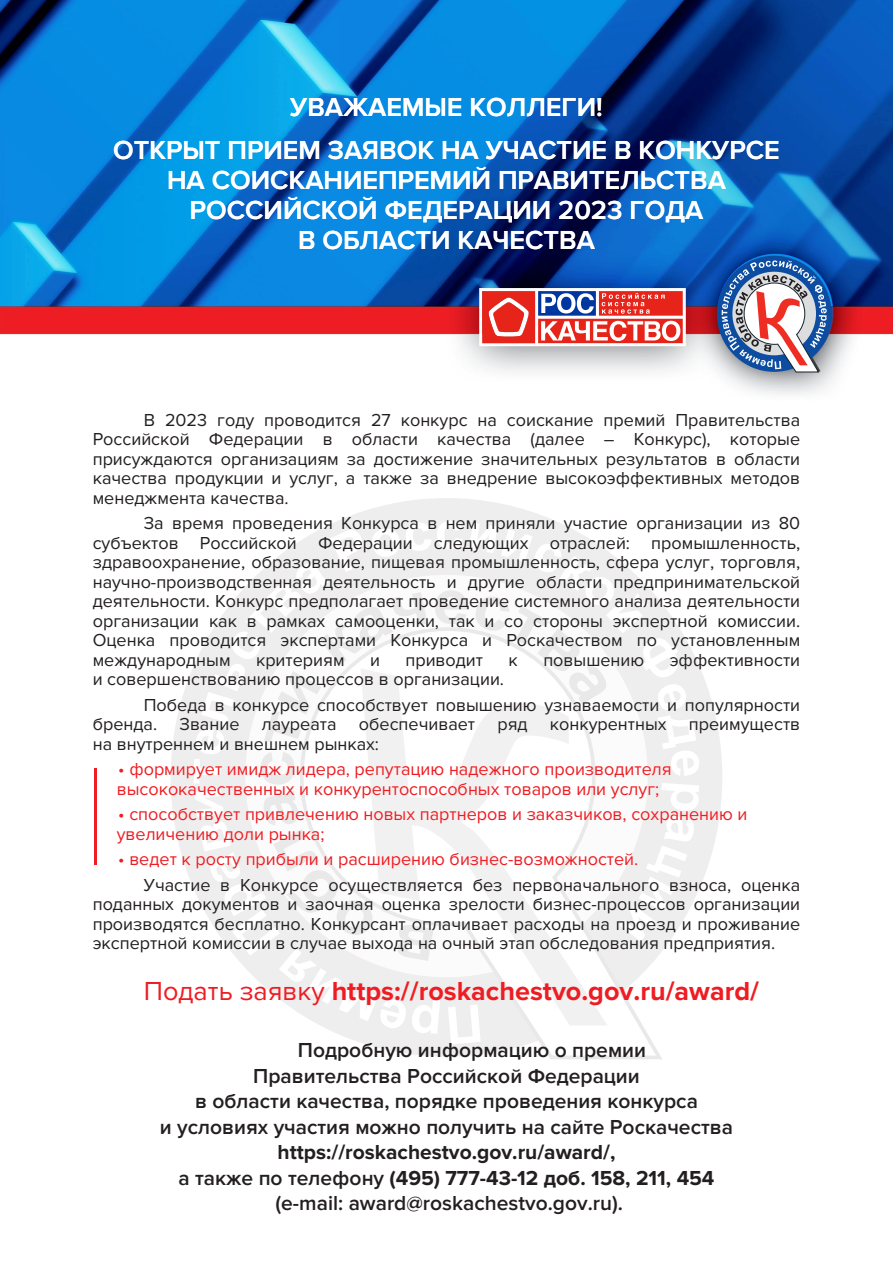
<style>
.page{position:relative;width:893px;height:1263px;background:#fff}
.page>*{position:absolute;margin:0;border:0;box-sizing:border-box;transform-origin:0 0}
.t1{font:600 27px/30px "Proxima Nova";color:#fff;text-align:center}
.t2{font:700 27px "Proxima Nova";color:#ee1d23}
.t3{font:600 21px "Proxima Nova";color:#231f20}
.t4{font:700 21px/25.5px "Proxima Nova";color:#231f20;text-align:center}
.t5{font:18px/19.5px "Proxima Nova";color:#231f20;text-align:justify}
.t6{font:18px/19.5px "Proxima Nova";color:#ee1d23}
.s1{font-weight:400}
.s2{font-weight:600}
</style>
<div class="page">
<img style="left:0;top:305px;width:893px;height:90px">
<svg style="left:0;top:0;width:893px;height:305px;background:#0869bd"></svg>
<div style="left:171px;top:498px;width:551px;height:559px;background:#eee;border-radius:50%"></div>
<svg style="left:194px;top:520px;width:505px;height:493px"></svg>
<svg style="left:298px;top:625px;width:366px;height:434px"></svg>
<svg style="left:360px;top:668px;width:248px;height:357px;fill:#fbfbfb"></svg>
<div style="left:717px;top:256px;width:114px;height:116px;background:#0d4da1;border-radius:50%"></div>
<svg style="left:722px;top:260px;width:105px;height:112px"></svg>
<svg style="left:479px;top:288px;width:207px;height:58px"></svg>
<hr style="left:94px;top:768px;width:3px;height:96px;background:#ee1d23">
<h1 class="t1" style="left:113px;top:86px;width:668px;line-height:42.8px">УВАЖАЕМЫЕ КОЛЛЕГИ!<br>ОТКРЫТ ПРИЕМ ЗАЯВОК НА УЧАСТИЕ В КОНКУРСЕ</h1>
<h1 class="t1" style="left:167px;top:166px;width:560px">НА СОИСКАНИЕПРЕМИЙ ПРАВИТЕЛЬСТВА<br>РОССИЙСКОЙ ФЕДЕРАЦИИ 2023 ГОДА<br>В ОБЛАСТИ КАЧЕСТВА</h1>
<p class="t5" style="left:93px;top:410px;width:709px;text-indent:51px">В 2023 году проводится 27 конкурс на соискание премий Правительства Российской Федерации в области качества (далее – Конкурс), которые присуждаются организациям за достижение значительных результатов в области качества продукции и услуг, а также за внедрение высокоэффективных методов менеджмента качества.</p>
<p class="t5" style="left:93px;top:514px;width:709px;text-indent:51px">За время проведения Конкурса в нем приняли участие организации из 80 субъектов Российской Федерации следующих отраслей: промышленность, здравоохранение, образование, пищевая промышленность, сфера услуг, торговля, научно-производственная деятельность и другие области предпринимательской деятельности. Конкурс предполагает проведение системного анализа деятельности организации как в рамках самооценки, так и со стороны экспертной комиссии.<br>Оценка проводится экспертами Конкурса и Роскачеством по установленным международным</p>
<p class="t5" style="left:256px;top:650px;width:90px">критериям</p>
<p class="t5" style="left:370px;top:650px;width:11px">и</p>
<p class="t5" style="left:405px;top:650px;width:79px">приводит</p>
<p class="t5" style="left:509px;top:650px;width:11px">к</p>
<p class="t5" style="left:543px;top:650px;width:102px">повышению</p>
<p class="t5" style="left:670px;top:650px;width:132px">эффективности</p>
<p class="t5" style="left:144px;top:667px;width:658px;line-height:25.5px;text-indent:-51px">и совершенствованию процессов в организации.<br>Победа в конкурсе способствует повышению узнаваемости и популярности</p>
<p class="t5" style="left:93px;top:715px;width:709px">бренда. Звание лауреата обеспечивает ряд конкурентных преимуществ на внутреннем и внешнем рынках:</p>
<p class="t6" style="left:117px;top:760px;width:556px">• формирует имидж лидера, репутацию надежного производителя высококачественных и конкурентоспособных товаров или услуг;</p>
<p class="t6" style="left:117px;top:805px;width:632px">• способствует привлечению новых партнеров и заказчиков, сохранению и увеличению доли рынка;</p>
<p class="t6" style="left:118px;top:850px;width:522px">• ведет к росту прибыли и расширению бизнес-возможностей.</p>
<p class="t5" style="left:93px;top:875px;width:709px;text-indent:51px">Участие в Конкурсе осуществляется без первоначального взноса, оценка поданных документов и заочная оценка зрелости бизнес-процессов организации производятся бесплатно. Конкурсант оплачивает расходы на проезд и проживание экспертной комиссии в случае выхода на очный этап обследования предприятия.</p>
<h1 class="t2" style="left:144px;top:976px;width:617px"><span class="s1">Подать заявку</span> https://roskachestvo.gov.ru/award/</h1>
<p class="t3" style="left:298px;top:1038px;width:350px">Подробную информацию о премии</p>
<p class="t3" style="left:253px;top:1063px;width:388px">Правительства Российской Федерации</p>
<p class="t3" style="left:195px;top:1089px;width:504px">в области качества, порядке проведения конкурса</p>
<p class="t3" style="left:160px;top:1114px;width:575px">и условиях участия можно получить на сайте Роскачества</p>
<p class="t4" style="left:178px;top:1140px;width:537px">https://roskachestvo.gov.ru/award/,<br><span class="s2">а также по телефону</span> (495) 777-43-12 доб. 158, 211, 454 <span class="s2">(e-mail: award@roskachestvo.gov.ru).</span></p>
</div>
